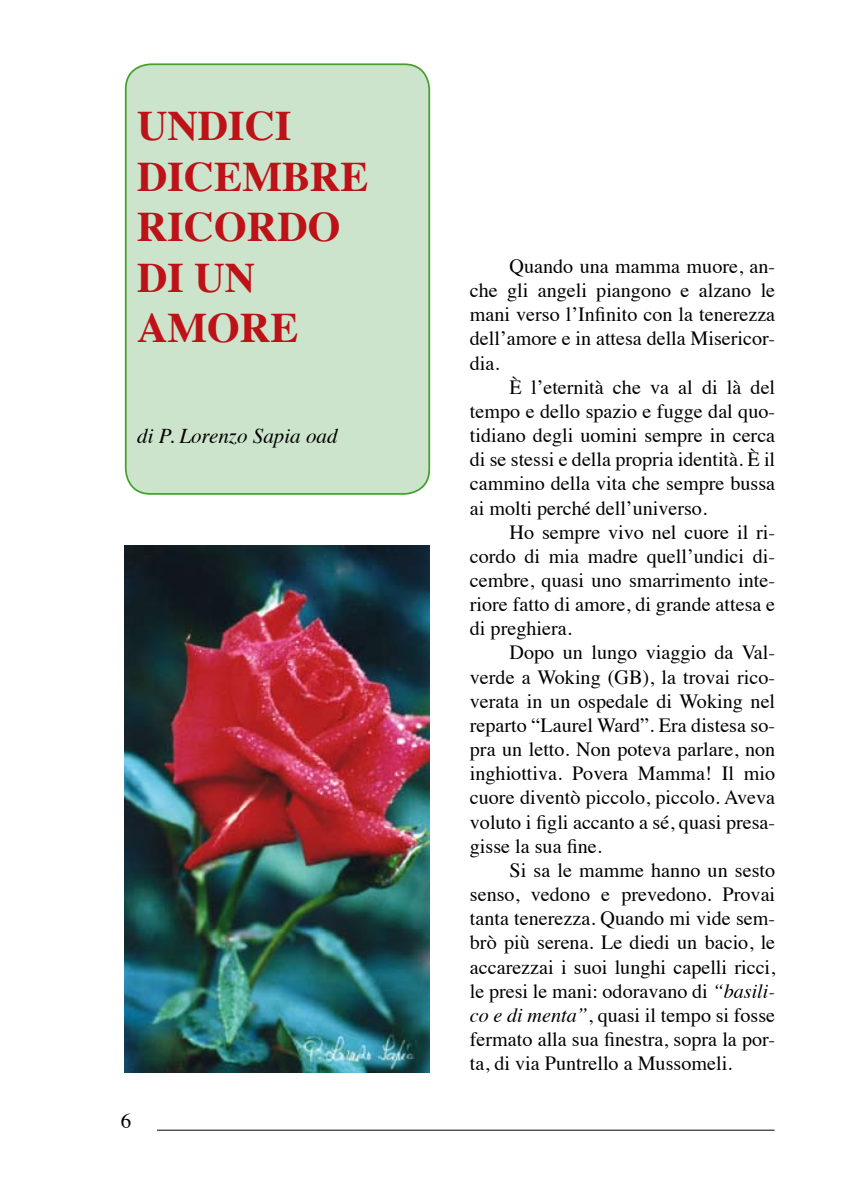
<style>
.page{position:relative;width:844px;height:1191px;background:#fff}
.page>*{position:absolute;margin:0;border:0;box-sizing:border-box;transform-origin:0 0}
.t1{font:700 42px/50.4px "Times";color:#bd1217}
.t2{font:italic 21px "Times";color:#000}
.t3{font:21px "Times";color:#000}
.t4{font:20.12px/24.2px "Times";color:#000;text-align:justify}
.s1{font-style:italic}
</style>
<div class="page">
<hr style="left:157px;top:1129px;width:617px;height:1px;background:#000">
<div style="left:126px;top:64px;width:303px;height:430px;background:#cce4cc;border-radius:25px"></div>
<div style="left:125px;top:63px;width:305px;height:432px;border:2px solid #45a12b;border-radius:25px"></div>
<img style="left:125px;top:545px;width:304px;height:527px">
<h1 class="t1" style="left:137px;top:97px;width:232px">UNDICI<br>DICEMBRE<br>RICORDO<br>DI UN<br>AMORE</h1>
<p class="t2" style="left:137px;top:418px;width:202px">di P. Lorenzo Sapia oad</p>
<p class="t3" style="left:121px;top:1101px;width:12px">6</p>
<p class="t4" style="left:470px;top:252px;width:307px;text-indent:40px">Quando una mamma muore, an&shy;che gli angeli piangono e alzano le mani verso l’Infinito con la tenerezza dell’amore e in attesa della Misericor&shy;dia.</p>
<p class="t4" style="left:470px;top:373px;width:307px;text-indent:40px">È l’eternità che va al di là del tempo e dello spazio e fugge dal quo&shy;tidiano degli uomini sempre in cerca di se stessi e della propria identità. È il cammino della vita che sempre bussa ai molti perché dell’universo.</p>
<p class="t4" style="left:470px;top:518px;width:307px;text-indent:40px">Ho sempre vivo nel cuore il ri&shy;cordo di mia madre quell’undici di&shy;cembre, quasi uno smarrimento inte&shy;riore fatto di amore, di grande attesa e di preghiera.</p>
<p class="t4" style="left:470px;top:639px;width:307px;text-indent:40px">Dopo un lungo viaggio da Val&shy;verde a Woking (GB), la trovai rico&shy;verata in un ospedale di Woking nel reparto “Laurel Ward”. Era distesa so&shy;pra un letto. Non poteva parlare, non inghiottiva. Povera Mamma! Il mio cuore diventò piccolo, piccolo. Aveva voluto i figli accanto a sé, quasi presa&shy;gisse la sua fine.</p>
<p class="t4" style="left:470px;top:856px;width:307px;text-indent:40px">Si sa le mamme hanno un sesto senso, vedono e prevedono. Provai tanta tenerezza. Quando mi vide sem&shy;brò più serena. Le diedi un bacio, le accarezzai i suoi lunghi capelli ricci, le presi le mani: odoravano di <span class="s1">“basili&shy;co e di menta”</span>, quasi il tempo si fosse fermato alla sua finestra, sopra la por&shy;ta, di via Puntrello a Mussomeli.</p>
</div>
